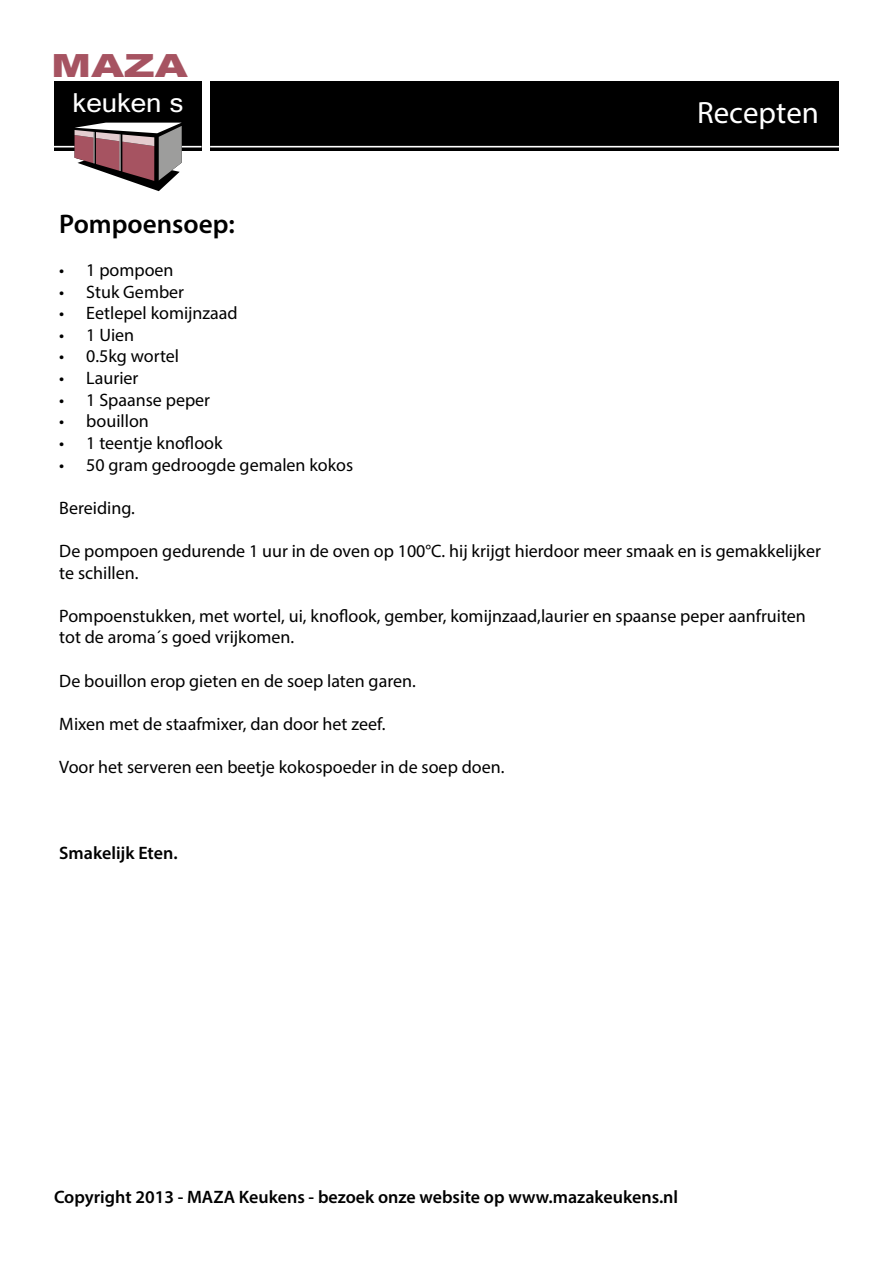
<style>
.page{position:relative;width:893px;height:1263px;background:#fff}
.page>*{position:absolute;margin:0;border:0;box-sizing:border-box;transform-origin:0 0}
.t1{font:900 31.95px "Arial";color:#a65361;scale:1.33 1}
.t2{font:30.9px "Myriad Pro";color:#fff}
.t3{font:600 27px "Myriad Pro";color:#000}
.t4{font:25.65px "Kartika";color:#fff;scale:1.04 1}
.t5{font:18px/21.6px "Myriad Pro";color:#000}
.t6{font:600 18px "Myriad Pro";color:#000}
</style>
<div class="page">
<div style="left:210px;top:81px;width:629px;height:69px;background:#000"></div>
<hr style="left:210px;top:146px;width:629px;height:1px;background:#fff">
<div style="left:54px;top:81px;width:148px;height:69px;background:#000"></div>
<hr style="left:54px;top:146px;width:148px;height:1px;background:#fff">
<svg style="left:75px;top:123px;width:107px;height:68px"></svg>
<hr style="left:94px;top:132px;width:1px;height:32px;background:#fff">
<hr style="left:120px;top:134px;width:1px;height:37px;background:#fff">
<h1 class="t1" style="left:51px;top:42px;width:104px">MAZA</h1>
<h3 class="t4" style="left:73px;top:86px;width:108px">keuken s</h3>
<h2 class="t2" style="left:697px;top:93px;width:123px">Recepten</h2>
<h3 class="t3" style="left:59px;top:207px;width:177px">Pompoensoep:</h3>
<p class="t5" style="left:59px;top:259px;width:116px">• 1 pompoen</p>
<p class="t5" style="left:59px;top:281px;width:126px">• Stuk Gember</p>
<p class="t5" style="left:59px;top:302px;width:180px">• Eetlepel komijnzaad</p>
<p class="t5" style="left:59px;top:324px;width:76px">• 1 Uien</p>
<p class="t5" style="left:59px;top:345px;width:121px">• 0.5kg wortel</p>
<p class="t5" style="left:59px;top:367px;width:81px">• Laurier</p>
<p class="t5" style="left:59px;top:389px;width:152px">• 1 Spaanse peper</p>
<p class="t5" style="left:59px;top:410px;width:91px">• bouillon</p>
<p class="t5" style="left:59px;top:432px;width:165px">• 1 teentje knoflook</p>
<p class="t5" style="left:59px;top:453px;width:295px">• 50 gram gedroogde gemalen kokos</p>
<p class="t5" style="left:59px;top:497px;width:77px">Bereiding.</p>
<p class="t5" style="left:59px;top:540px;width:763px">De pompoen gedurende 1 uur in de oven op 100°C. hij krijgt hierdoor meer smaak en is gemakkelijker te schillen.</p>
<p class="t5" style="left:59px;top:605px;width:748px">Pompoenstukken, met wortel, ui, knoflook, gember, komijnzaad,laurier en spaanse peper aanfruiten tot de aroma´s goed vrijkomen.</p>
<p class="t5" style="left:59px;top:669px;width:358px">De bouillon erop gieten en de soep laten garen.</p>
<p class="t5" style="left:59px;top:713px;width:328px">Mixen met de staafmixer, dan door het zeef.</p>
<p class="t5" style="left:59px;top:756px;width:447px">Voor het serveren een beetje kokospoeder in de soep doen.</p>
<p class="t6" style="left:59px;top:842px;width:120px">Smakelijk Eten.</p>
<p class="t6" style="left:54px;top:1186px;width:626px">Copyright 2013 - MAZA Keukens - bezoek onze website op www.mazakeukens.nl</p>
</div>
